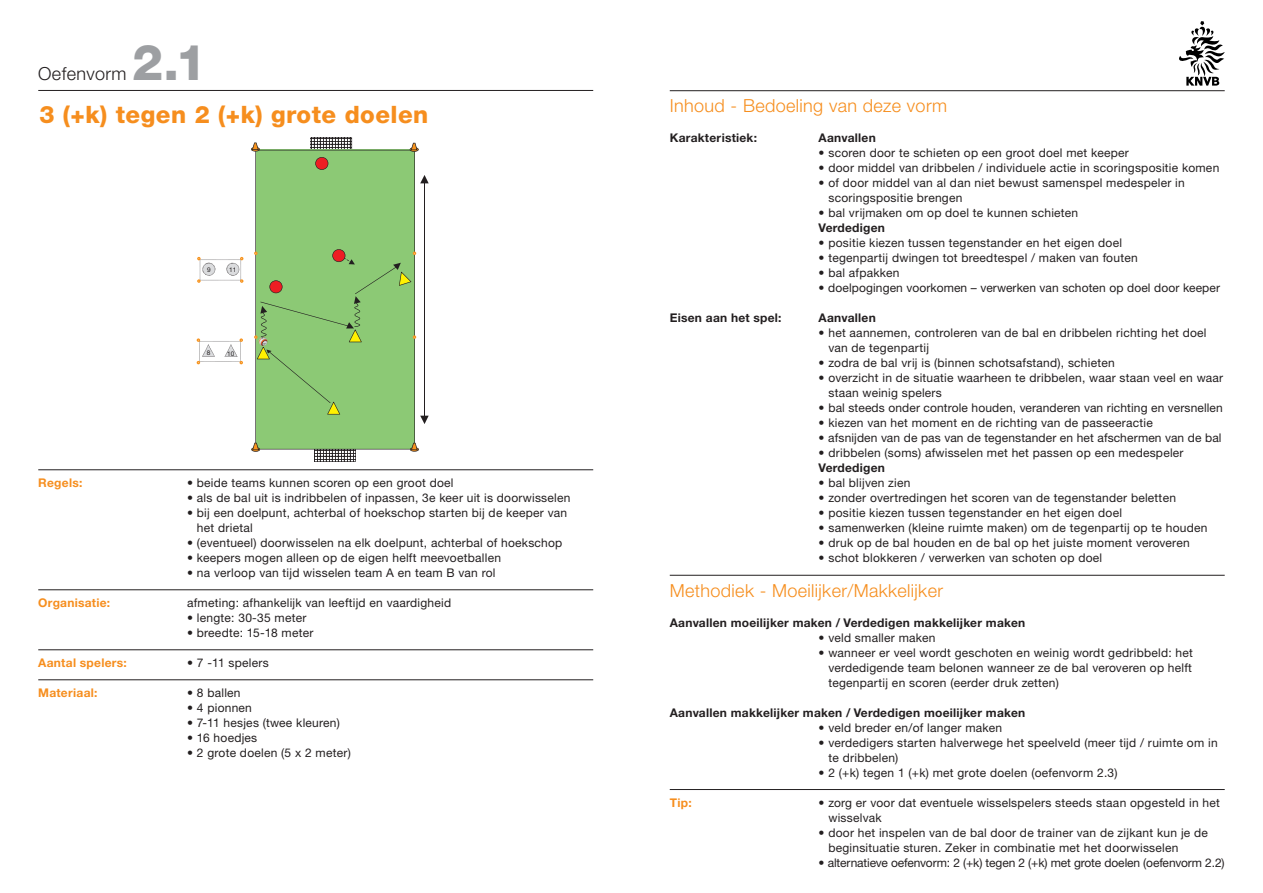
<style>
.page{position:relative;width:1263px;height:893px;background:#fff}
.page>*{position:absolute;margin:0;border:0;box-sizing:border-box;transform-origin:0 0}
.t1{font:800 49.5px "Helvetica Neue";color:#9d9fa2}
.t2{font:800 24px "Helvetica Neue";letter-spacing:.02em;color:#f68e1e}
.t3{font:300 18px "Helvetica Neue";letter-spacing:.02em;color:#f68e1e}
.t4{font:300 18px "Helvetica Neue";letter-spacing:.02em;color:#231f20}
.t5{font:12px/15px "Helvetica Neue CE";letter-spacing:.02em;color:#231f20}
.t6{font:700 12px "Helvetica Neue CE";letter-spacing:.02em;color:#231f20}
.t7{font:12px "Helvetica Neue CE";letter-spacing:-.01em;color:#231f20}
.t8{font:700 12px "Helvetica Neue CE";letter-spacing:.02em;color:#f68e1e}
.t9{font:6.45px "Helvetica Neue";color:#231f20}
</style>
<div class="page">
<svg style="left:1179px;top:21px;width:46px;height:65px"></svg>
<hr style="left:670px;top:90px;width:555px;height:1px;background:#231f20">
<hr style="left:670px;top:575px;width:555px;height:1px;background:#231f20">
<hr style="left:670px;top:789px;width:555px;height:1px;background:#231f20">
<hr style="left:38px;top:469px;width:555px;height:1px;background:#231f20">
<hr style="left:38px;top:589px;width:555px;height:1px;background:#231f20">
<hr style="left:38px;top:649px;width:555px;height:1px;background:#231f20">
<hr style="left:38px;top:679px;width:555px;height:1px;background:#231f20">
<hr style="left:38px;top:90px;width:555px;height:1px;background:#231f20">
<svg style="left:311px;top:137px;width:41px;height:13px"></svg>
<hr style="left:424px;top:183px;width:1px;height:233px;background:#231f20">
<svg style="left:420px;top:416px;width:9px;height:8px"></svg>
<svg style="left:420px;top:175px;width:9px;height:8px"></svg>
<div style="left:255px;top:150px;width:160px;height:299px;background:#8cc975"></div>
<svg style="left:251px;top:443px;width:9px;height:9px"></svg>
<svg style="left:327px;top:402px;width:13px;height:12px"></svg>
<svg style="left:251px;top:143px;width:9px;height:9px"></svg>
<svg style="left:410px;top:143px;width:9px;height:9px"></svg>
<svg style="left:410px;top:443px;width:9px;height:9px"></svg>
<div style="left:269px;top:352px;width:61px;height:51px;background:#8cc975"></div>
<svg style="left:260px;top:302px;width:89px;height:24px;background:#88c372"></svg>
<svg style="left:355px;top:266px;width:42px;height:28px"></svg>
<svg style="left:269px;top:280px;width:13px;height:13px"></svg>
<svg style="left:315px;top:157px;width:13px;height:13px"></svg>
<svg style="left:332px;top:249px;width:23px;height:15px"></svg>
<svg style="left:254px;top:252px;width:4px;height:3px"></svg>
<svg style="left:413px;top:335px;width:3px;height:4px"></svg>
<svg style="left:197px;top:257px;width:46px;height:26px"></svg>
<svg style="left:197px;top:338px;width:46px;height:26px"></svg>
<svg style="left:314px;top:449px;width:42px;height:13px"></svg>
<svg style="left:254px;top:306px;width:18px;height:53px"></svg>
<svg style="left:346px;top:296px;width:16px;height:46px"></svg>
<svg style="left:393px;top:263px;width:18px;height:23px"></svg>
<h3 class="t4" style="left:38px;top:62px;width:90px">Oefenvorm</h3>
<h1 class="t1" style="left:132px;top:33px;width:76px">2.1</h1>
<h2 class="t2" style="left:39px;top:100px;width:391px">3 (+k) tegen 2 (+k) grote doelen</h2>
<p class="t9" style="left:207px;top:266px;width:5px">9</p>
<p class="t9" style="left:229px;top:266px;width:9px">11</p>
<p class="t9" style="left:207px;top:349px;width:5px">8</p>
<p class="t9" style="left:227px;top:350px;width:9px">10</p>
<p class="t8" style="left:38px;top:475px;width:46px">Regels:</p>
<p class="t5" style="left:187px;top:475px;width:268px">• beide teams kunnen scoren op een groot doel</p>
<p class="t5" style="left:187px;top:490px;width:385px">• als de bal uit is indribbelen of inpassen, 3e keer uit is doorwisselen</p>
<p class="t5" style="left:197px;top:505px;width:372px;text-indent:-10px">• bij een doelpunt, achterbal of hoekschop starten bij de keeper van het drietal</p>
<p class="t5" style="left:187px;top:535px;width:377px">• (eventueel) doorwisselen na elk doelpunt, achterbal of hoekschop</p>
<p class="t5" style="left:187px;top:550px;width:315px">• keepers mogen alleen op de eigen helft meevoetballen</p>
<p class="t5" style="left:187px;top:565px;width:310px">• na verloop van tijd wisselen team A en team B van rol</p>
<p class="t8" style="left:38px;top:595px;width:73px">Organisatie:</p>
<p class="t5" style="left:187px;top:595px;width:265px">afmeting: afhankelijk van leeftijd en vaardigheid</p>
<p class="t5" style="left:187px;top:610px;width:121px">• lengte: 30-35 meter</p>
<p class="t5" style="left:187px;top:625px;width:128px">• breedte: 15-18 meter</p>
<p class="t8" style="left:38px;top:655px;width:90px">Aantal spelers:</p>
<p class="t5" style="left:187px;top:655px;width:83px">• 7 -11 spelers</p>
<p class="t8" style="left:38px;top:685px;width:61px">Materiaal:</p>
<p class="t5" style="left:187px;top:685px;width:55px">• 8 ballen</p>
<p class="t5" style="left:187px;top:700px;width:66px">• 4 pionnen</p>
<p class="t5" style="left:187px;top:715px;width:154px">• 7-11 hesjes (twee kleuren)</p>
<p class="t5" style="left:187px;top:730px;width:72px">• 16 hoedjes</p>
<p class="t5" style="left:187px;top:745px;width:165px">• 2 grote doelen (5 x 2 meter)</p>
<h3 class="t3" style="left:670px;top:95px;width:279px">Inhoud - Bedoeling van deze vorm</h3>
<p class="t6" style="left:670px;top:131px;width:89px">Karakteristiek:</p>
<p class="t6" style="left:819px;top:131px;width:59px">Aanvallen</p>
<p class="t5" style="left:819px;top:146px;width:312px">• scoren door te schieten op een groot doel met keeper</p>
<p class="t5" style="left:819px;top:161px;width:402px">• door middel van dribbelen / individuele actie in scoringspositie komen</p>
<p class="t5" style="left:828px;top:176px;width:358px;text-indent:-10px">• of door middel van al dan niet bewust samenspel medespeler in scoringspositie brengen</p>
<p class="t5" style="left:819px;top:206px;width:261px">• bal vrijmaken om op doel te kunnen schieten</p>
<p class="t6" style="left:819px;top:221px;width:68px">Verdedigen</p>
<p class="t5" style="left:819px;top:236px;width:305px">• positie kiezen tussen tegenstander en het eigen doel</p>
<p class="t5" style="left:819px;top:251px;width:321px">• tegenpartij dwingen tot breedtespel / maken van fouten</p>
<p class="t5" style="left:819px;top:266px;width:82px">• bal afpakken</p>
<p class="t5" style="left:819px;top:281px;width:403px">• doelpogingen voorkomen – verwerken van schoten op doel door keeper</p>
<p class="t6" style="left:670px;top:311px;width:113px">Eisen aan het spel:</p>
<p class="t6" style="left:819px;top:311px;width:59px">Aanvallen</p>
<p class="t5" style="left:828px;top:326px;width:380px;text-indent:-10px">• het aannemen, controleren van de bal en dribbelen richting het doel van de tegenpartij</p>
<p class="t5" style="left:819px;top:356px;width:298px">• zodra de bal vrij is (binnen schotsafstand), schieten</p>
<p class="t5" style="left:828px;top:371px;width:396px;text-indent:-10px">• overzicht in de situatie waarheen te dribbelen, waar staan veel en waar staan weinig spelers</p>
<p class="t5" style="left:819px;top:401px;width:406px">• bal steeds onder controle houden, veranderen van richting en versnellen</p>
<p class="t5" style="left:819px;top:416px;width:336px">• kiezen van het moment en de richting van de passeeractie</p>
<p class="t5" style="left:819px;top:431px;width:404px">• afsnijden van de pas van de tegenstander en het afschermen van de bal</p>
<p class="t5" style="left:819px;top:446px;width:366px">• dribbelen (soms) afwisselen met het passen op een medespeler</p>
<p class="t6" style="left:819px;top:461px;width:68px">Verdedigen</p>
<p class="t5" style="left:819px;top:476px;width:93px">• bal blijven zien</p>
<p class="t5" style="left:819px;top:491px;width:359px">• zonder overtredingen het scoren van de tegenstander beletten</p>
<p class="t5" style="left:819px;top:506px;width:305px">• positie kiezen tussen tegenstander en het eigen doel</p>
<p class="t5" style="left:819px;top:521px;width:390px">• samenwerken (kleine ruimte maken) om de tegenpartij op te houden</p>
<p class="t5" style="left:819px;top:536px;width:373px">• druk op de bal houden en de bal op het juiste moment veroveren</p>
<p class="t5" style="left:819px;top:551px;width:285px">• schot blokkeren / verwerken van schoten op doel</p>
<h3 class="t3" style="left:670px;top:579px;width:275px">Methodiek - Moeilijker/Makkelijker</h3>
<p class="t6" style="left:670px;top:615px;width:357px">Aanvallen moeilijker maken / Verdedigen makkelijker maken</p>
<p class="t5" style="left:819px;top:630px;width:118px">• veld smaller maken</p>
<p class="t5" style="left:828px;top:645px;width:366px;text-align:justify;text-indent:-10px">• wanneer er veel wordt geschoten en weinig wordt gedribbeld: het verdedigende team belonen wanneer ze de bal veroveren op helft tegenpartij en scoren (eerder druk zetten)</p>
<p class="t6" style="left:670px;top:705px;width:357px">Aanvallen makkelijker maken / Verdedigen moeilijker maken</p>
<p class="t5" style="left:818px;top:720px;width:185px">• veld breder en/of langer maken</p>
<p class="t5" style="left:828px;top:735px;width:391px;text-indent:-10px">• verdedigers starten halverwege het speelveld (meer tijd / ruimte om in te dribbelen)</p>
<p class="t5" style="left:818px;top:765px;width:301px">• 2 (+k) tegen 1 (+k) met grote doelen (oefenvorm 2.3)</p>
<p class="t8" style="left:670px;top:795px;width:24px">Tip:</p>
<p class="t5" style="left:828px;top:795px;width:393px;text-indent:-10px">• zorg er voor dat eventuele wisselspelers steeds staan opgesteld in het wisselvak</p>
<p class="t5" style="left:828px;top:825px;width:381px;text-indent:-10px">• door het inspelen van de bal door de trainer van de zijkant kun je de beginsituatie sturen. Zeker in combinatie met het doorwisselen</p>
<p class="t7" style="left:818px;top:855px;width:408px">• alternatieve oefenvorm: 2 (+k) tegen 2 (+k) met grote doelen (oefenvorm 2.2)</p>
</div>
